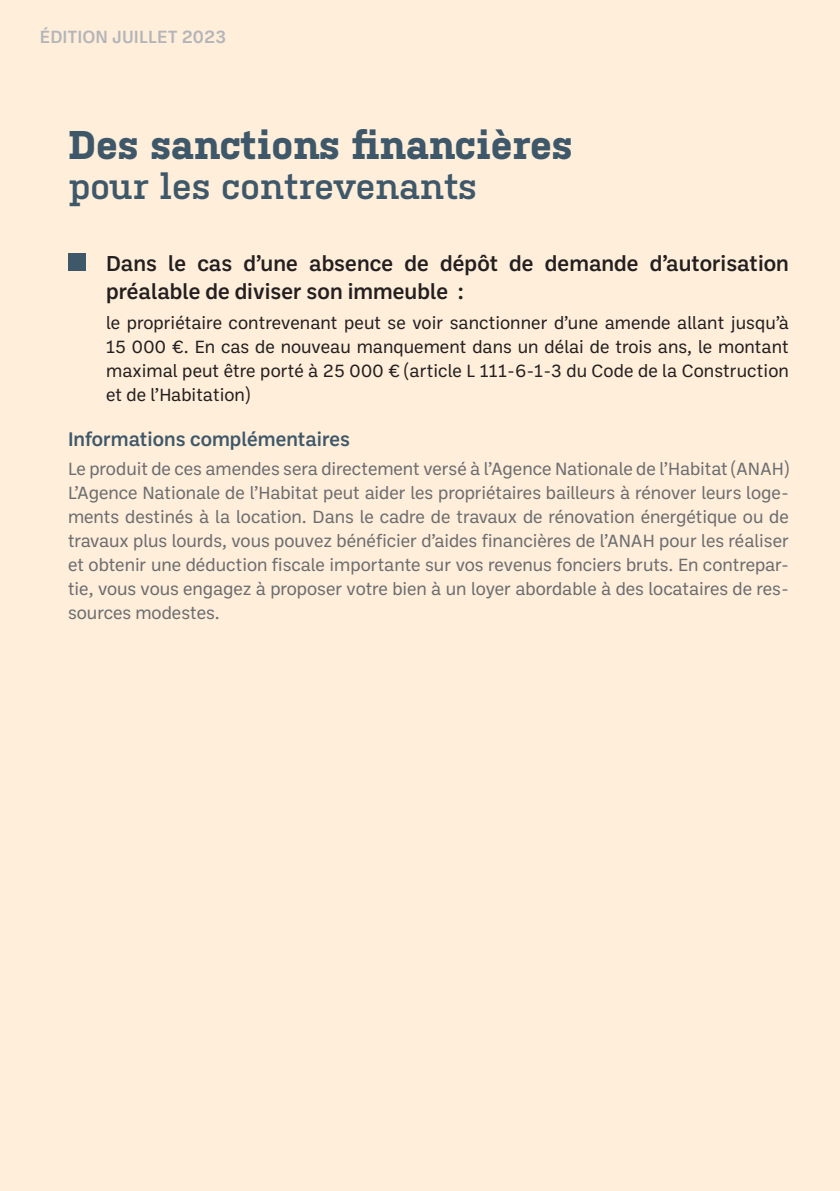
<style>
.page{position:relative;width:840px;height:1191px;background:#fff}
.page>*{position:absolute;margin:0;border:0;box-sizing:border-box;transform-origin:0 0}
.t1{font:700 40px "Kulturista";color:#3e586a}
.t2{font:600 36px "Kulturista";color:#3e586a}
.t3{font:500 22px/28px "Ballinger";color:#231f20}
.t4{font:500 20px "Ballinger";color:#3e586a}
.t5{font:18px/24px "Ballinger";letter-spacing:-.005em;color:#6c6d70;text-align:justify}
.t6{font:18px/24px "Ballinger";color:#231f20;text-align:justify}
.t7{font:500 18px "Ballinger";color:#b4b5b8}
</style>
<div class="page">
<div style="left:0;top:0;width:839px;height:1191px;background:#feeeda"></div>
<div style="left:68px;top:254px;width:17px;height:17px;background:#3e586a"></div>
<p class="t7" style="left:40px;top:26px;width:188px">ÉDITION JUILLET 2023</p>
<h1 class="t1" style="left:68px;top:122px;width:505px">Des sanctions financières</h1>
<h2 class="t2" style="left:68px;top:166px;width:410px">pour les contrevenants</h2>
<p class="t3" style="left:106px;top:249px;width:684px">Dans le cas d’une absence de dépôt de demande d’autorisation préalable de diviser son immeuble :</p>
<p class="t6" style="left:106px;top:310px;width:684px">le propriétaire contrevenant peut se voir sanctionner d’une amende allant jusqu’à 15 000 €. En cas de nouveau manquement dans un délai de trois ans, le montant maximal peut être porté à 25 000 € (article L 111-6-1-3 du Code de la Construction et de l’Habitation)</p>
<p class="t4" style="left:68px;top:427px;width:283px">Informations complémentaires</p>
<p class="t5" style="left:68px;top:457px;width:722px">Le produit de ces amendes sera directement versé à l’Agence Nationale de l’Habitat (ANAH)<br>L’Agence Nationale de l’Habitat peut aider les propriétaires bailleurs à rénover leurs loge&shy;ments destinés à la location. Dans le cadre de travaux de rénovation énergétique ou de travaux plus lourds, vous pouvez bénéficier d’aides financières de l’ANAH pour les réaliser et obtenir une déduction fiscale importante sur vos revenus fonciers bruts. En contrepar&shy;tie, vous vous engagez à proposer votre bien à un loyer abordable à des locataires de res&shy;sources modestes.</p>
</div>
